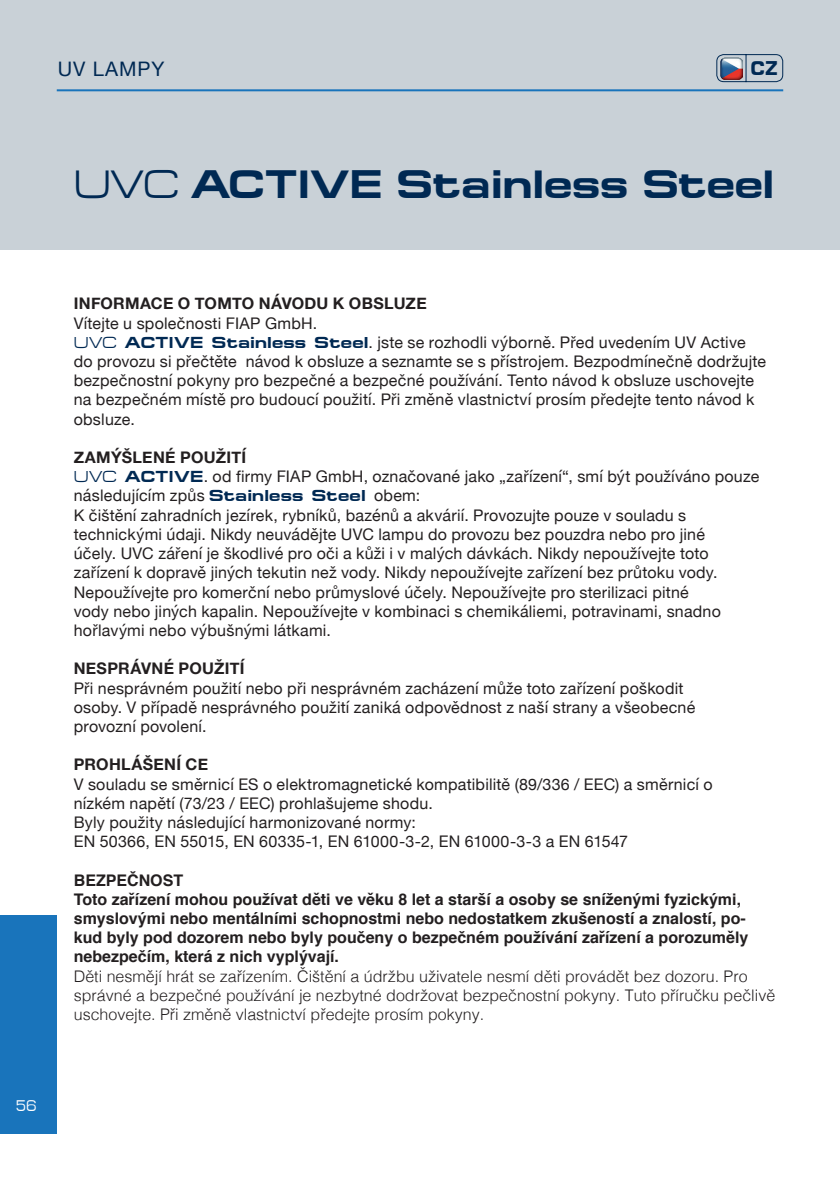
<style>
.page{position:relative;width:840px;height:1191px;background:#fff}
.page>*{position:absolute;margin:0;border:0;box-sizing:border-box;transform-origin:0 0}
.t1{font:700 40px "Micro Extend FLF";color:#002953}
.t2{font:20px "Helvetica Neue";letter-spacing:.05em;color:#002953}
.t3{font:700 20px "Micro FLF";color:#002953}
.t4{font:16px/19.2px "Helvetica Neue";letter-spacing:.015em;color:#231f20}
.t5{font:700 16px/19.2px "Helvetica";color:#231f20}
.t6{font:300 16px/19.2px "Helvetica";color:#231f20}
.t7{font:700 16px "Helvetica Neue";letter-spacing:.015em;color:#231f20}
.t8{font:15.6px "Micro FLF";color:#fff}
.s1{font-weight:400}
.s2{font-family:"Micro Extend FLF";color:#002953}
.s3{font-family:"Micro Extend FLF";font-weight:700;color:#002953}
.s4{font-weight:700}
</style>
<div class="page">
<div style="left:0;top:0;width:839px;height:250px;background:#c9d1d7"></div>
<div style="left:0;top:915px;width:57px;height:218px;background:#1974bb"></div>
<hr style="left:57px;top:89px;width:725px;height:2px;background:#1974bb">
<svg style="left:716px;top:54px;width:67px;height:29px"></svg>
<img style="left:720px;top:57px;width:22px;height:22px">
<p class="t2" style="left:58px;top:54px;width:108px">UV LAMPY</p>
<p class="t3" style="left:750px;top:57px;width:29px">CZ</p>
<h1 class="t1" style="left:74px;top:162px;width:701px"><span class="s1">UVC</span> ACTIVE Stainless Steel</h1>
<p class="t8" style="left:16px;top:1097px;width:22px">56</p>
<p class="t7" style="left:74px;top:291px;width:354px">INFORMACE O TOMTO NÁVODU K OBSLUZE</p>
<p class="t4" style="left:74px;top:314px;width:693px">Vítejte u společnosti FIAP GmbH.<br><span class="s2">UVC</span> <span class="s3">ACTIVE Stainless Steel</span>. jste se rozhodli výborně. Před uvedením UV Active do provozu si přečtěte návod k obsluze a seznamte se s přístrojem. Bezpodmínečně dodržujte bezpečnostní pokyny pro bezpečné a bezpečné používání. Tento návod k obsluze uschovejte na bezpečném místě pro budoucí použití. Při změně vlastnictví prosím předejte tento návod k obsluze.</p>
<p class="t4" style="left:74px;top:449px;width:686px"><span class="s4">ZAMÝŠLENÉ POUŽITÍ<br></span><span class="s2">UVC</span> <span class="s3">ACTIVE</span>. od firmy FIAP GmbH, označované jako „zařízení“, smí být používáno pouze následujícím způs <span class="s3">Stainless Steel</span> obem:<br>K čištění zahradních jezírek, rybníků, bazénů a akvárií. Provozujte pouze v souladu s technickými údaji. Nikdy neuvádějte UVC lampu do provozu bez pouzdra nebo pro jiné<br>účely. UVC záření je škodlivé pro oči a kůži i v malých dávkách. Nikdy nepoužívejte toto zařízení k dopravě jiných tekutin než vody. Nikdy nepoužívejte zařízení bez průtoku vody.<br>Nepoužívejte pro komerční nebo průmyslové účely. Nepoužívejte pro sterilizaci pitné<br>vody nebo jiných kapalin. Nepoužívejte v kombinaci s chemikáliemi, potravinami, snadno hořlavými nebo výbušnými látkami.</p>
<p class="t7" style="left:74px;top:656px;width:172px">NESPRÁVNÉ POUŽITÍ</p>
<p class="t4" style="left:74px;top:679px;width:622px">Při nesprávném použití nebo při nesprávném zacházení může toto zařízení poškodit osoby. V případě nesprávného použití zaniká odpovědnost z naší strany a všeobecné provozní povolení.</p>
<p class="t7" style="left:74px;top:752px;width:136px">PROHLÁŠENÍ CE</p>
<p class="t4" style="left:74px;top:775px;width:640px">V souladu se směrnicí ES o elektromagnetické kompatibilitě (89/336 / EEC) a směrnicí o nízkém napětí (73/23 / EEC) prohlašujeme shodu.<br>Byly použity následující harmonizované normy:<br>EN 50366, EN 55015, EN 60335-1, EN 61000-3-2, EN 61000-3-3 a EN 61547</p>
<p class="t5" style="left:74px;top:870px;width:675px">BEZPEČNOST<br>Toto zařízení mohou používat děti ve věku 8 let a starší a osoby se sníženými fyzickými, smyslovými nebo mentálními schopnostmi nebo nedostatkem zkušeností a znalostí, po&shy;kud byly pod dozorem nebo byly poučeny o bezpečném používání zařízení a porozuměly nebezpečím, která z nich vyplývají.</p>
<p class="t6" style="left:74px;top:965px;width:702px">Děti nesmějí hrát se zařízením. Čištění a údržbu uživatele nesmí děti provádět bez dozoru. Pro správné a bezpečné používání je nezbytné dodržovat bezpečnostní pokyny. Tuto příručku pečlivě uschovejte. Při změně vlastnictví předejte prosím pokyny.</p>
</div>
